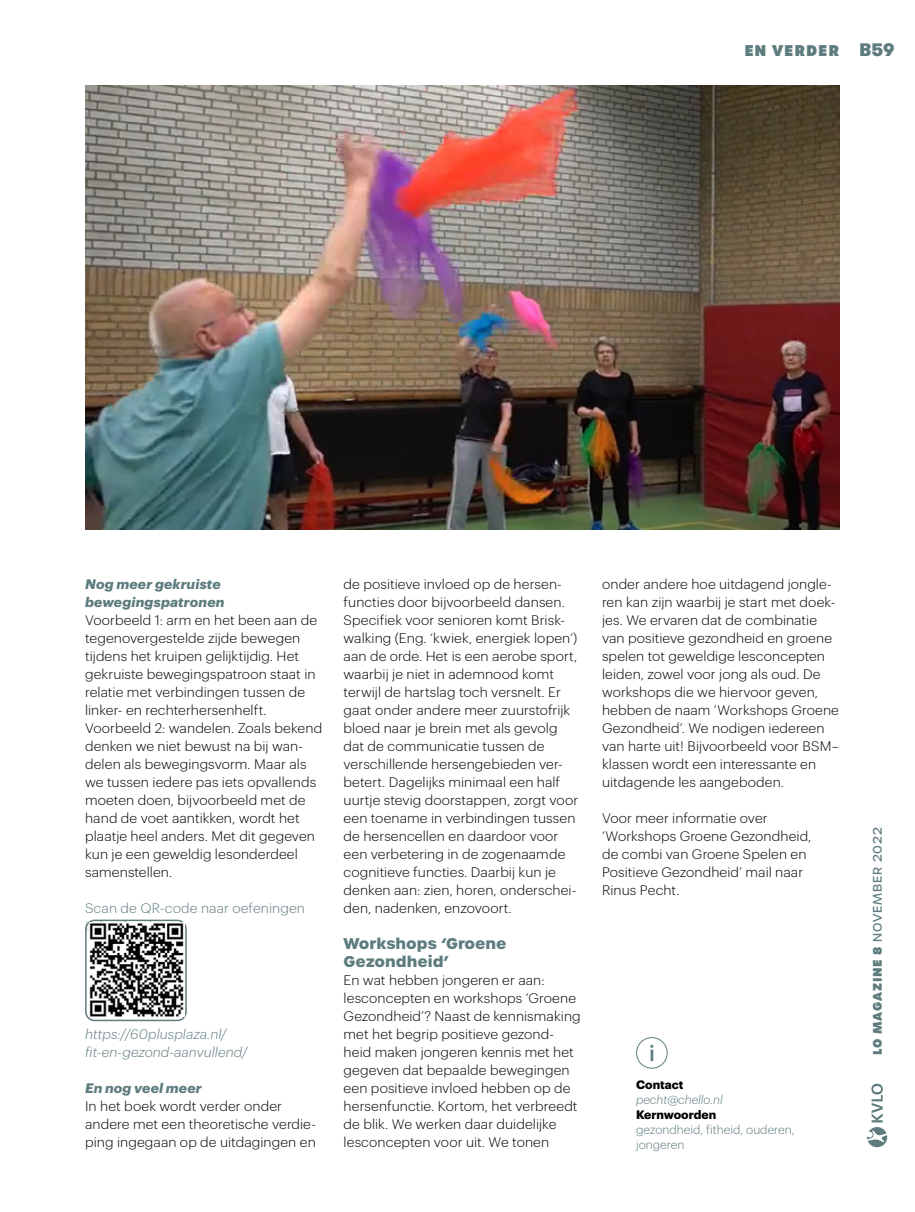
<style>
.page{position:relative;width:915px;height:1212px;background:#fff}
.page>*{position:absolute;margin:0;border:0;box-sizing:border-box;transform-origin:0 0}
.t1{font:500 21.6px "Graphik";color:#5e7c7e}
.t2{font:700 15px/18px "Urbane";color:#5e7c7e}
.t3{font:800 15px "Urbane";letter-spacing:.07em;color:#5e7c7e}
.t4{font:300 13.5px/18px "Graphik";letter-spacing:.01em;color:#000}
.t5{font:italic 300 13.5px/18px "Graphik";letter-spacing:.005em;color:#5e7c7e}
.t6{font:italic 700 13.5px/18px "Graphik";letter-spacing:.01em;color:#5e7c7e}
.t7{font:300 13.5px "Graphik";letter-spacing:.01em;color:#5e7c7e}
.t8{font:300 12px/15px "Graphik";color:#5e7c7e}
.t9{font:500 12px "Urbane";letter-spacing:.075em;color:#5e7c7e}
.t10{font:700 12px "Graphik";color:#000}
.t11{font:italic 300 12px "Graphik";color:#5e7c7e}
.s1{font-family:"GT Walsheim Pro";font-weight:900;font-size:18px}
.s2{font-weight:800}
</style>
<div class="page">
<div style="left:85px;top:919px;width:102px;height:102px;border:2px solid #5e7c7e;border-radius:9px"></div>
<img style="left:85px;top:85px;width:753px;height:444px">
<div style="left:636px;top:1037px;width:31px;height:31px;border:1px solid #5e7c7e;border-radius:50%"></div>
<svg style="left:867px;top:1084px;width:19px;height:63px"></svg>
<img style="left:89px;top:923px;width:95px;height:93px">
<p class="t3" style="left:744px;top:40px;width:152px">EN VERDER <span class="s1">B59</span></p>
<p class="t6" style="left:85px;top:574px;width:141px">Nog meer gekruiste bewegingspatronen</p>
<p class="t4" style="left:85px;top:610px;width:238px">Voorbeeld 1: arm en het been aan de tegenovergestelde zijde bewegen tijdens het kruipen gelijktijdig. Het gekruiste bewegingspatroon staat in relatie met verbindingen tussen de linker- en rechterhersenhelft.<br>Voorbeeld 2: wandelen. Zoals bekend denken we niet bewust na bij wan&shy;delen als bewegingsvorm. Maar als we tussen iedere pas iets opvallends moeten doen, bijvoorbeeld met de hand de voet aantikken, wordt het plaatje heel anders. Met dit gegeven kun je een geweldig lesonderdeel samenstellen.</p>
<p class="t7" style="left:85px;top:898px;width:221px">Scan de QR-code naar oefeningen</p>
<p class="t5" style="left:85px;top:1024px;width:164px">https://60plusplaza.nl/ fit-en-gezond-aanvullend/</p>
<p class="t6" style="left:85px;top:1078px;width:118px">En nog veel meer</p>
<p class="t4" style="left:85px;top:1096px;width:232px">In het boek wordt verder onder andere met een theoretische verdie&shy;ping ingegaan op de uitdagingen en</p>
<p class="t4" style="left:343px;top:574px;width:236px">de positieve invloed op de hersen&shy;functies door bijvoorbeeld dansen.<br>Specifiek voor senioren komt Brisk&shy;walking (Eng. ‘kwiek, energiek lopen’) aan de orde. Het is een aerobe sport, waarbij je niet in ademnood komt terwijl de hartslag toch versnelt. Er gaat onder andere meer zuurstofrijk bloed naar je brein met als gevolg dat de communicatie tussen de verschillende hersengebieden ver&shy;betert. Dagelijks minimaal een half uurtje stevig doorstappen, zorgt voor een toename in verbindingen tussen de hersencellen en daardoor voor een verbetering in de zogenaamde cognitieve functies. Daarbij kun je denken aan: zien, horen, onderschei&shy;den, nadenken, enzovoort.</p>
<p class="t2" style="left:343px;top:935px;width:164px">Workshops ‘Groene<br>Gezondheid’</p>
<p class="t4" style="left:343px;top:970px;width:238px">En wat hebben jongeren er aan: lesconcepten en workshops ‘Groene Gezondheid’? Naast de kennismaking met het begrip positieve gezond&shy;heid maken jongeren kennis met het gegeven dat bepaalde bewegingen een positieve invloed hebben op de hersenfunctie. Kortom, het verbreedt de blik. We werken daar duidelijke lesconcepten voor uit. We tonen</p>
<p class="t4" style="left:602px;top:574px;width:238px">onder andere hoe uitdagend jongle&shy;ren kan zijn waarbij je start met doek&shy;jes. We ervaren dat de combinatie van positieve gezondheid en groene spelen tot geweldige lesconcepten leiden, zowel voor jong als oud. De workshops die we hiervoor geven, hebben de naam ‘Workshops Groene Gezondheid’. We nodigen iedereen van harte uit! Bijvoorbeeld voor BSM– klassen wordt een interessante en uitdagende les aangeboden.</p>
<p class="t4" style="left:602px;top:808px;width:211px">Voor meer informatie over ‘Workshops Groene Gezondheid, de combi van Groene Spelen en<br>Positieve Gezondheid’ mail naar<br>Rinus Pecht.</p>
<h1 class="t1" style="left:648px;top:1037px;width:7px">i</h1>
<p class="t10" style="left:636px;top:1075px;width:49px">Contact</p>
<p class="t11" style="left:636px;top:1090px;width:88px">pecht@chello.nl</p>
<p class="t10" style="left:636px;top:1105px;width:82px">Kernwoorden</p>
<p class="t8" style="left:636px;top:1121px;width:160px">gezondheid, fitheid, ouderen, jongeren</p>
<p class="t9" style="left:869px;top:1055px;width:229px;rotate:-90deg"><span class="s2">LO MAGAZINE 8</span> NOVEMBER 2022</p>
</div>
